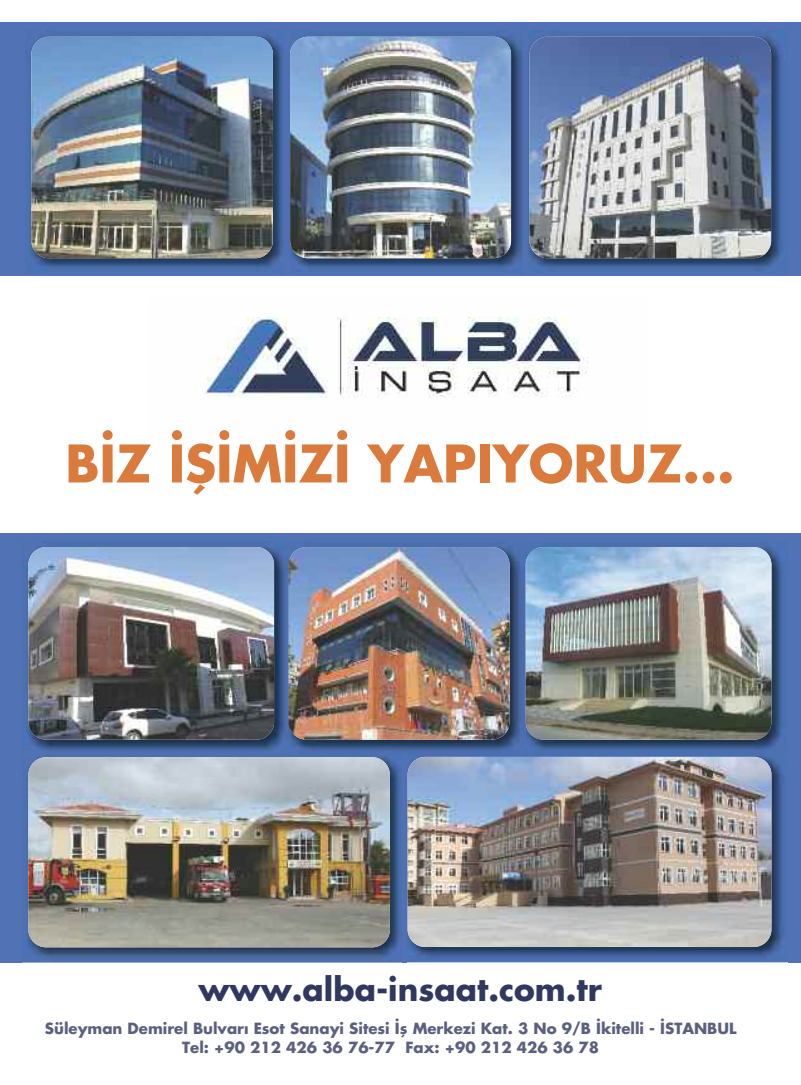
<style>
.page{position:relative;width:801px;height:1085px;background:#fff}
.page>*{position:absolute;margin:0;border:0;box-sizing:border-box;transform-origin:0 0}
.t1{font:700 50.38px "Futura Tr";color:#da7b3d}
.t2{font:700 31.25px "Futura Tr";color:#313860}
.t3{font:700 15px/19.5px "Futura Tr";color:#5b6080;text-align:center}
</style>
<div class="page">
<img style="left:205px;top:317px;width:383px;height:81px">
<div style="left:0;top:22px;width:801px;height:253px;background:#5172b5"></div>
<div style="left:0;top:533px;width:801px;height:429px;background:#5172b5"></div>
<img style="left:30px;top:31px;width:755px;height:240px">
<img style="left:31px;top:37px;width:242px;height:221px;border-radius:18px">
<img style="left:529px;top:37px;width:242px;height:221px;border-radius:18px">
<img style="left:290px;top:37px;width:221px;height:221px;border-radius:18px">
<img style="left:290px;top:546px;width:236px;height:204px">
<img style="left:288px;top:547px;width:221px;height:192px;border-radius:18px">
<img style="left:526px;top:542px;width:259px;height:208px">
<img style="left:526px;top:547px;width:245px;height:192px;border-radius:18px">
<img style="left:23px;top:541px;width:267px;height:210px">
<img style="left:288px;top:557px;width:2px;height:172px">
<img style="left:28px;top:547px;width:246px;height:192px;border-radius:18px">
<img style="left:22px;top:962px;width:765px;height:1px">
<img style="left:23px;top:756px;width:379px;height:203px">
<img style="left:28px;top:757px;width:362px;height:190px;border-radius:18px">
<img style="left:407px;top:756px;width:377px;height:202px">
<img style="left:407px;top:756px;width:364px;height:190px;border-radius:18px">
<h1 class="t1" style="left:65px;top:444px;width:670px">BİZ İŞİMİZİ YAPIYORUZ...</h1>
<h2 class="t2" style="left:198px;top:977px;width:405px">www.alba-insaat.com.tr</h2>
<p class="t3" style="left:45px;top:1019px;width:693px">Süleyman Demirel Bulvarı Esot Sanayi Sitesi İş Merkezi Kat. 3 No 9/B İkitelli - İSTANBUL<br>Tel: +90 212 426 36 76-77 Fax: +90 212 426 36 78</p>
</div>
